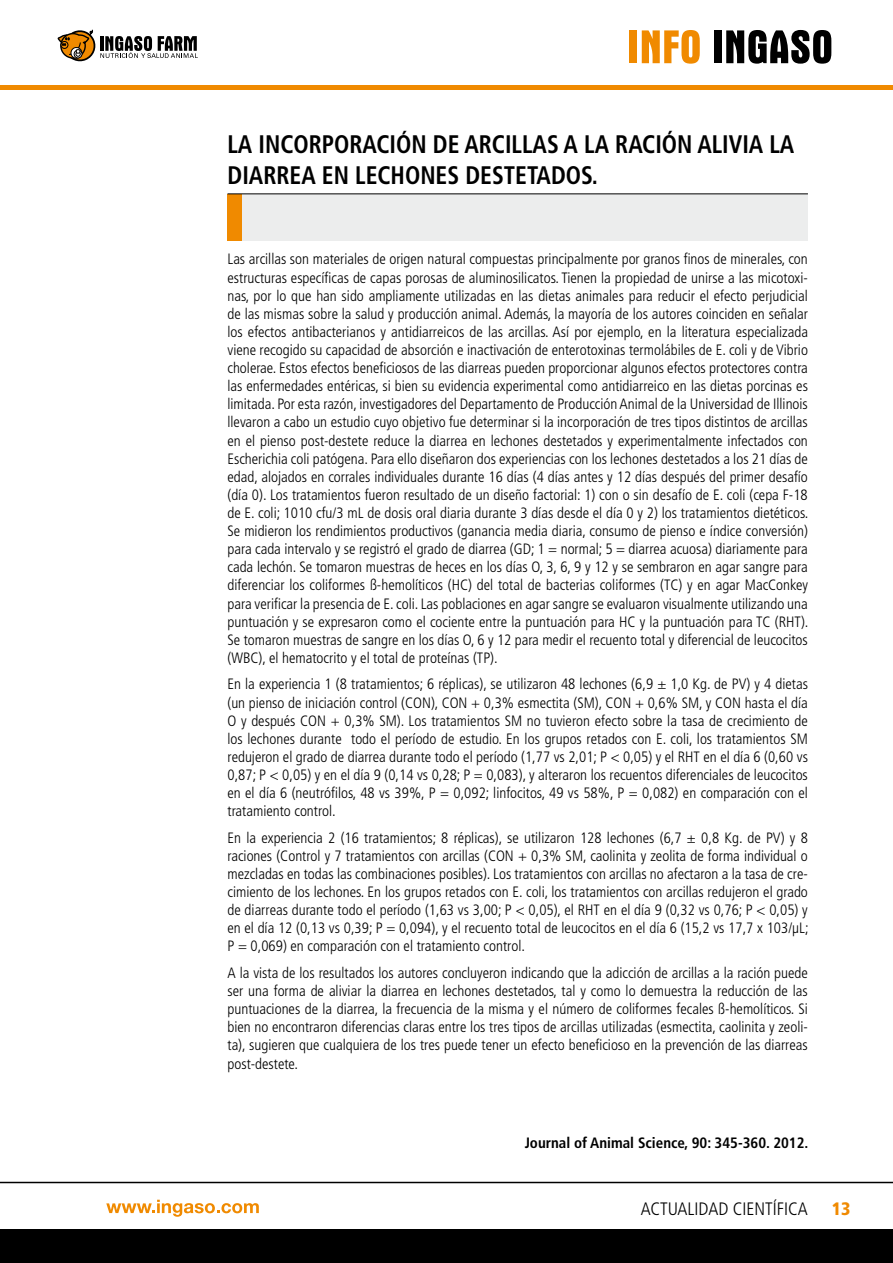
<style>
.page{position:relative;width:893px;height:1263px;background:#fff}
.page>*{position:absolute;margin:0;border:0;box-sizing:border-box;transform-origin:0 0}
.t1{font:700 condensed 25.35px/30.6px "Frutiger";color:#000;scale:.93 1}
.t2{font:300 condensed 18px "Frutiger";color:#000}
.t3{font:900 condensed 18px "Frutiger";color:#f08a00}
.t4{font:300 condensed 15px/18.1px "Frutiger";color:#000;text-align:justify}
.t5{font:700 condensed 15px "Frutiger";color:#000}
</style>
<div class="page">
<hr style="left:0;top:85px;width:893px;height:4px;background:#f08a00">
<svg style="left:58px;top:30px;width:140px;height:32px"></svg>
<div style="left:630px;top:30px;width:7px;height:33px;background:#f08a00"></div>
<svg style="left:642px;top:30px;width:58px;height:34px"></svg>
<div style="left:714px;top:30px;width:8px;height:33px;background:#000"></div>
<svg style="left:726px;top:30px;width:105px;height:34px"></svg>
<div style="left:0;top:1229px;width:893px;height:34px;background:#000"></div>
<hr style="left:0;top:1182px;width:893px;height:1px;background:#000">
<svg style="left:106px;top:1200px;width:153px;height:17px"></svg>
<div style="left:227px;top:194px;width:581px;height:47px;background:#eceded"></div>
<div style="left:227px;top:194px;width:15px;height:47px;background:#f08a00"></div>
<hr style="left:227px;top:193px;width:581px;height:1px;background:#000">
<h1 class="t1" style="left:227px;top:129px;width:611px">LA INCORPORACIÓN DE ARCILLAS A LA RACIÓN ALIVIA LA<br>DIARREA EN LECHONES DESTETADOS.</h1>
<p class="t4" style="left:227px;top:250px;width:582px">Las arcillas son materiales de origen natural compuestas principalmente por granos finos de minerales, con estructuras específicas de capas porosas de aluminosilicatos. Tienen la propiedad de unirse a las micotoxi&shy;nas, por lo que han sido ampliamente utilizadas en las dietas animales para reducir el efecto perjudicial de las mismas sobre la salud y producción animal. Además, la mayoría de los autores coinciden en señalar los efectos antibacterianos y antidiarreicos de las arcillas. Así por ejemplo, en la literatura especializada viene recogido su capacidad de absorción e inactivación de enterotoxinas termolábiles de E. coli y de Vibrio cholerae. Estos efectos beneficiosos de las diarreas pueden proporcionar algunos efectos protectores contra las enfermedades entéricas, si bien su evidencia experimental como antidiarreico en las dietas porcinas es limitada. Por esta razón, investigadores del Departamento de Producción Animal de la Universidad de Illinois llevaron a cabo un estudio cuyo objetivo fue determinar si la incorporación de tres tipos distintos de arcillas en el pienso post-destete reduce la diarrea en lechones destetados y experimentalmente infectados con Escherichia coli patógena. Para ello diseñaron dos experiencias con los lechones destetados a los 21 días de edad, alojados en corrales individuales durante 16 días (4 días antes y 12 días después del primer desafío (día 0). Los tratamientos fueron resultado de un diseño factorial: 1) con o sin desafío de E. coli (cepa F-18 de E. coli; 1010 cfu/3 mL de dosis oral diaria durante 3 días desde el día 0 y 2) los tratamientos dietéticos.<br>Se midieron los rendimientos productivos (ganancia media diaria, consumo de pienso e índice conversión) para cada intervalo y se registró el grado de diarrea (GD; 1 = normal; 5 = diarrea acuosa) diariamente para cada lechón. Se tomaron muestras de heces en los días O, 3, 6, 9 y 12 y se sembraron en agar sangre para diferenciar los coliformes ß-hemolíticos (HC) del total de bacterias coliformes (TC) y en agar MacConkey para verificar la presencia de E. coli. Las poblaciones en agar sangre se evaluaron visualmente utilizando una puntuación y se expresaron como el cociente entre la puntuación para HC y la puntuación para TC (RHT).<br>Se tomaron muestras de sangre en los días O, 6 y 12 para medir el recuento total y diferencial de leucocitos (WBC), el hematocrito y el total de proteínas (TP).</p>
<p class="t4" style="left:227px;top:675px;width:582px">En la experiencia 1 (8 tratamientos; 6 réplicas), se utilizaron 48 lechones (6,9 ± 1,0 Kg. de PV) y 4 dietas (un pienso de iniciación control (CON), CON + 0,3% esmectita (SM), CON + 0,6% SM, y CON hasta el día O y después CON + 0,3% SM). Los tratamientos SM no tuvieron efecto sobre la tasa de crecimiento de los lechones durante todo el período de estudio. En los grupos retados con E. coli, los tratamientos SM redujeron el grado de diarrea durante todo el período (1,77 vs 2,01; P &lt; 0,05) y el RHT en el día 6 (0,60 vs 0,87; P &lt; 0,05) y en el día 9 (0,14 vs 0,28; P = 0,083), y alteraron los recuentos diferenciales de leucocitos en el día 6 (neutrófilos, 48 vs 39%, P = 0,092; linfocitos, 49 vs 58%, P = 0,082) en comparación con el tratamiento control.</p>
<p class="t4" style="left:227px;top:829px;width:583px">En la experiencia 2 (16 tratamientos; 8 réplicas), se utilizaron 128 lechones (6,7 ± 0,8 Kg. de PV) y 8 raciones (Control y 7 tratamientos con arcillas (CON + 0,3% SM, caolinita y zeolita de forma individual o mezcladas en todas las combinaciones posibles). Los tratamientos con arcillas no afectaron a la tasa de cre&shy;cimiento de los lechones. En los grupos retados con E. coli, los tratamientos con arcillas redujeron el grado de diarreas durante todo el período (1,63 vs 3,00; P &lt; 0,05), el RHT en el día 9 (0,32 vs 0,76; P &lt; 0,05) y en el día 12 (0,13 vs 0,39; P = 0,094), y el recuento total de leucocitos en el día 6 (15,2 vs 17,7 x 103/μL; P = 0,069) en comparación con el tratamiento control.</p>
<p class="t4" style="left:227px;top:964px;width:582px">A la vista de los resultados los autores concluyeron indicando que la adicción de arcillas a la ración puede ser una forma de aliviar la diarrea en lechones destetados, tal y como lo demuestra la reducción de las puntuaciones de la diarrea, la frecuencia de la misma y el número de coliformes fecales ß-hemolíticos. Si bien no encontraron diferencias claras entre los tres tipos de arcillas utilizadas (esmectita, caolinita y zeoli&shy;ta), sugieren que cualquiera de los tres puede tener un efecto beneficioso en la prevención de las diarreas post-destete.</p>
<p class="t5" style="left:525px;top:1134px;width:285px">Journal of Animal Science, 90: 345-360. 2012.</p>
<p class="t2" style="left:641px;top:1199px;width:169px">ACTUALIDAD CIENTÍFICA</p>
<p class="t3" style="left:832px;top:1198px;width:20px">13</p>
</div>
